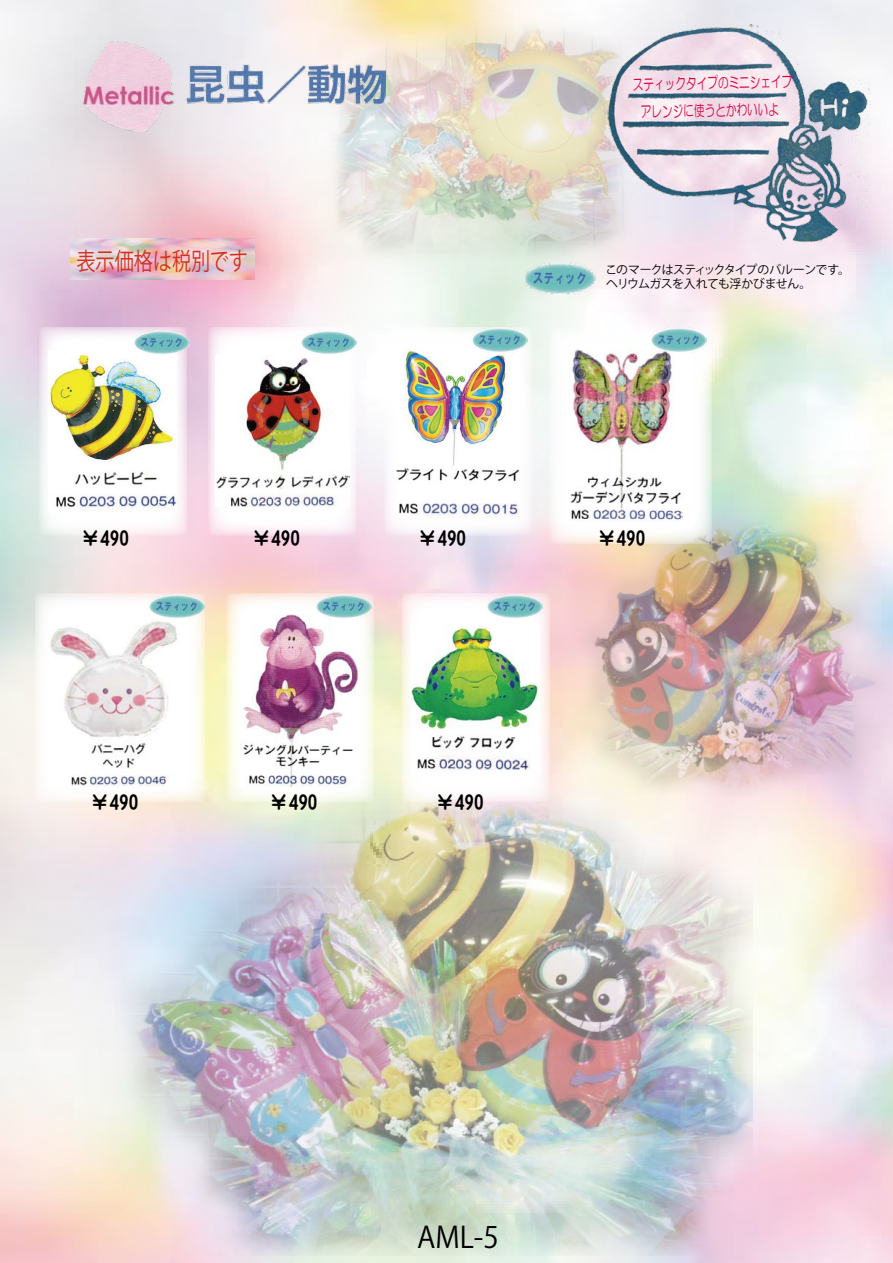
<style>
.page{position:relative;width:893px;height:1263px;background:#fff}
.page>*{position:absolute;margin:0;border:0;box-sizing:border-box;transform-origin:0 0}
.t1{font:29.25px "Koz Go Pro";color:#000;scale:.96 1}
.t2{font:24.15px "Koz Go Pro";color:#d2311c;scale:.79 1}
.t3{font:19.2px "Yenti EG Extra SJIS";color:#000}
.t4{font:15.15px "HG Maru Gothic MPRO";color:#dc013e;scale:.7 1}
.t5{font:11.85px/14.2px "Koz Go Pro";letter-spacing:-.05em;color:#000}
</style>
<div class="page">
<img style="left:0;top:0;width:893px;height:1263px">
<h2 class="t2" style="left:77px;top:245px;width:219px">表示価格は税別です</h2>
<h3 class="t3" style="left:81px;top:529px;width:50px">￥490</h3>
<h3 class="t3" style="left:252px;top:529px;width:50px">￥490</h3>
<h3 class="t3" style="left:418px;top:529px;width:50px">￥490</h3>
<h3 class="t3" style="left:90px;top:792px;width:50px">￥490</h3>
<h3 class="t3" style="left:270px;top:792px;width:50px">￥490</h3>
<h3 class="t3" style="left:436px;top:792px;width:50px">￥490</h3>
<p class="t4" style="left:633px;top:77px;width:229px;rotate:-1deg">スティックタイプのミニシェイプ</p>
<p class="t4" style="left:641px;top:104px;width:199px;rotate:-1deg">アレンジに使うとかわいいよ</p>
<p class="t5" style="left:605px;top:263px;width:246px">このマークはスティックタイプのバルーンです。ヘリウムガスを入れても浮かびません。</p>
<h3 class="t3" style="left:597px;top:529px;width:50px">￥490</h3>
<h1 class="t1" style="left:417px;top:1218px;width:86px">AML-5</h1>
</div>
